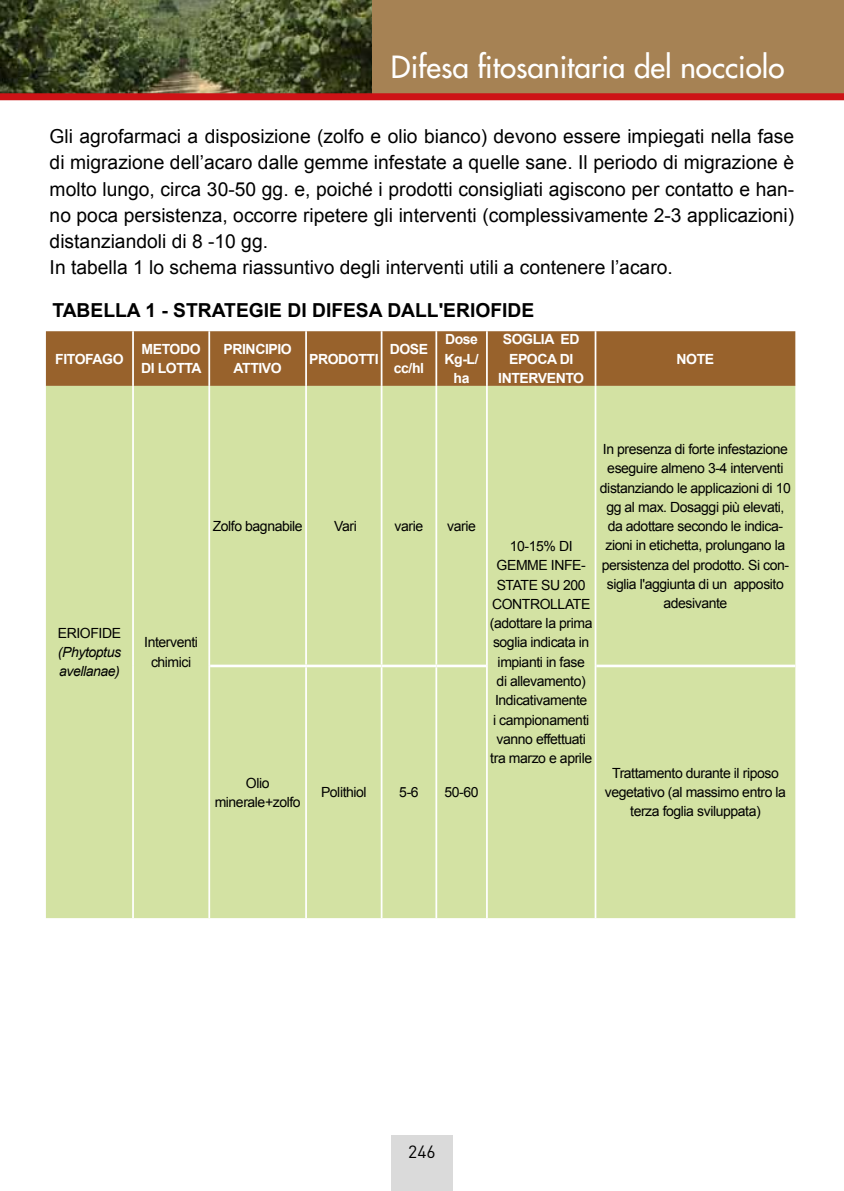
<style>
.page{position:relative;width:844px;height:1191px;background:#fff}
.page>*{position:absolute;margin:0;border:0;box-sizing:border-box;transform-origin:0 0}
.t1{font:29.75px "Futura";color:#fff}
.t2{font:19.25px/26.2px "Arial";color:#000}
.t3{font:700 19.25px "Arial";color:#000}
.t4{font:17.5px "DIN";color:#000}
.t5{font:14px/19.2px "Arial";letter-spacing:-.03em;color:#000;text-align:center}
.t6{font:700 14px/19.2px "Arial";letter-spacing:-.03em;color:#fff}
.t7{font:italic 14px/19.2px "Arial";letter-spacing:-.03em;color:#000}
</style>
<div class="page">
<div style="left:391px;top:1135px;width:61px;height:56px;background:#dadada"></div>
<div style="left:46px;top:331px;width:749px;height:55px;background:#98622c"></div>
<div style="left:46px;top:386px;width:749px;height:532px;background:#d3e2a3"></div>
<hr style="left:132px;top:331px;width:2px;height:55px;background:#fff">
<hr style="left:208px;top:331px;width:2px;height:55px;background:#fff">
<hr style="left:305px;top:331px;width:2px;height:55px;background:#fff">
<hr style="left:380px;top:331px;width:2px;height:55px;background:#fff">
<hr style="left:435px;top:331px;width:2px;height:55px;background:#fff">
<hr style="left:486px;top:331px;width:1px;height:55px;background:#fff">
<hr style="left:594px;top:331px;width:2px;height:55px;background:#fff">
<hr style="left:132px;top:386px;width:2px;height:280px;background:#fff">
<hr style="left:208px;top:386px;width:2px;height:280px;background:#fff">
<hr style="left:305px;top:386px;width:2px;height:278px;background:#fff">
<hr style="left:380px;top:386px;width:2px;height:278px;background:#fff">
<hr style="left:435px;top:386px;width:2px;height:278px;background:#fff">
<hr style="left:486px;top:386px;width:1px;height:280px;background:#fff">
<hr style="left:594px;top:386px;width:2px;height:280px;background:#fff">
<hr style="left:132px;top:666px;width:2px;height:252px;background:#fff">
<hr style="left:210px;top:664px;width:96px;height:3px;background:#fff">
<hr style="left:306px;top:664px;width:75px;height:3px;background:#fff">
<hr style="left:381px;top:664px;width:55px;height:3px;background:#fff">
<hr style="left:436px;top:664px;width:50px;height:3px;background:#fff">
<hr style="left:596px;top:664px;width:199px;height:3px;background:#fff">
<hr style="left:208px;top:666px;width:2px;height:252px;background:#fff">
<hr style="left:305px;top:667px;width:2px;height:251px;background:#fff">
<hr style="left:380px;top:667px;width:2px;height:251px;background:#fff">
<hr style="left:435px;top:667px;width:2px;height:251px;background:#fff">
<hr style="left:486px;top:666px;width:1px;height:252px;background:#fff">
<hr style="left:594px;top:666px;width:2px;height:252px;background:#fff">
<img style="left:0;top:0;width:372px;height:93px">
<div style="left:372px;top:0;width:471px;height:99px;background:#a68254"></div>
<div style="left:0;top:93px;width:843px;height:7px;background:#cd1316"></div>
<h1 class="t1" style="left:391px;top:48px;width:395px">Difesa fitosanitaria del nocciolo</h1>
<p class="t2" style="left:50px;top:123px;width:746px">Gli agrofarmaci a disposizione (zolfo e olio bianco) devono essere impiegati nella fase di migrazione dell’acaro dalle gemme infestate a quelle sane. Il periodo di migrazione è molto lungo, circa 30-50 gg. e, poiché i prodotti consigliati agiscono per contatto e han&shy;no poca persistenza, occorre ripetere gli interventi (complessivamente 2-3 applicazioni) distanziandoli di 8 -10 gg.<br>In tabella 1 lo schema riassuntivo degli interventi utili a contenere l’acaro.</p>
<h2 class="t3" style="left:52px;top:297px;width:483px">TABELLA 1 - STRATEGIE DI DIFESA DALL'ERIOFIDE</h2>
<p class="t6" style="left:55px;top:349px;width:69px">FITOFAGO</p>
<p class="t6" style="left:141px;top:340px;width:11px">METO</p>
<p class="t6" style="left:180px;top:340px;width:21px">DO</p>
<p class="t6" style="left:141px;top:359px;width:27px">DI LOTTA</p>
<p class="t6" style="left:223px;top:340px;width:17px">PRINCI</p>
<p class="t6" style="left:268px;top:340px;width:17px">PIO</p>
<p class="t6" style="left:233px;top:359px;width:8px">ATTI</p>
<p class="t6" style="left:262px;top:359px;width:20px">VO</p>
<p class="t6" style="left:309px;top:349px;width:48px">PRODOTTI</p>
<p class="t6" style="left:389px;top:340px;width:36px">DOSE<br>CC/HL</p>
<p class="t6" style="left:444px;top:330px;width:36px;text-align:center">DOSE<br>KG-L/<br>HA</p>
<p class="t6" style="left:502px;top:330px;width:38px">SOGLIA</p>
<p class="t6" style="left:560px;top:330px;width:21px">ED</p>
<p class="t6" style="left:509px;top:349px;width:29px">EPOCA</p>
<p class="t6" style="left:559px;top:349px;width:13px">DI</p>
<p class="t6" style="left:498px;top:369px;width:9px">INTER</p>
<p class="t6" style="left:537px;top:369px;width:19px">VENTO</p>
<p class="t6" style="left:676px;top:349px;width:10px">NOTE</p>
<p class="t5" style="left:58px;top:623px;width:65px">ERIOFIDE</p>
<p class="t7" style="left:58px;top:643px;width:65px">(Phytoptus avellanae)</p>
<p class="t5" style="left:144px;top:633px;width:55px">Interventi chimici</p>
<p class="t5" style="left:213px;top:516px;width:91px">Zolfo bagnabile</p>
<p class="t5" style="left:334px;top:516px;width:24px">Vari</p>
<p class="t5" style="left:394px;top:516px;width:30px">varie</p>
<p class="t5" style="left:447px;top:516px;width:30px">varie</p>
<p class="t5" style="left:214px;top:773px;width:87px">Olio minerale+zolfo</p>
<p class="t5" style="left:321px;top:782px;width:47px">Polithiol</p>
<p class="t5" style="left:399px;top:782px;width:21px">5-6</p>
<p class="t5" style="left:444px;top:782px;width:36px">50-60</p>
<p class="t5" style="left:490px;top:537px;width:104px">10-15% DI<br>GEMME INFE-<br>STATE SU 200<br>CONTROLLATE (adottare la prima soglia indicata in impianti in fase<br>di allevamento)<br>Indicativamente<br>i campionamenti vanno effettuati tra marzo e aprile</p>
<p class="t5" style="left:599px;top:439px;width:192px">In presenza di forte infestazione eseguire almeno 3-4 interventi distanziando le applicazioni di 10 gg al max. Dosaggi più elevati, da adottare secondo le indica&shy;zioni in etichetta, prolungano la persistenza del prodotto. Si con&shy;siglia l'aggiunta di un apposito adesivante</p>
<p class="t5" style="left:604px;top:763px;width:183px">Trattamento durante il riposo vegetativo (al massimo entro la terza foglia sviluppata)</p>
<p class="t4" style="left:408px;top:1140px;width:29px">246</p>
</div>
